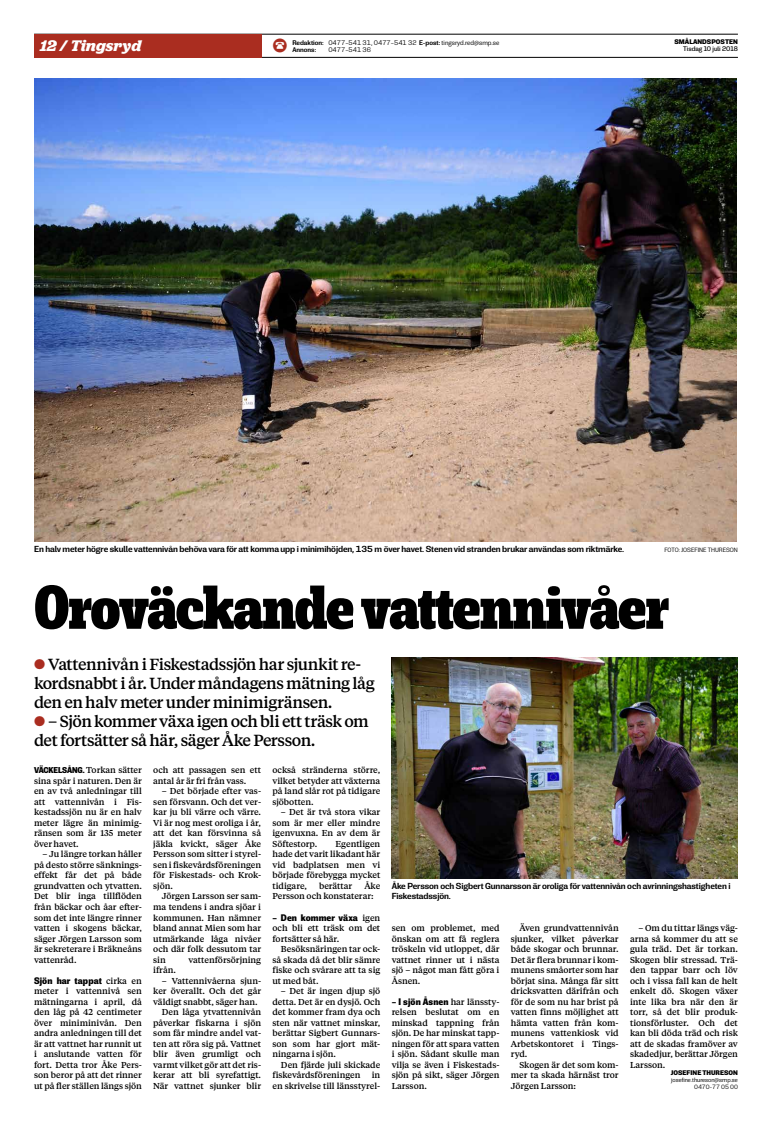
<style>
.page{position:relative;width:772px;height:1123px;background:#fff}
.page>*{position:absolute;margin:0;border:0;box-sizing:border-box;transform-origin:0 0}
.t1{font:900 60px "Rude Slab Condensed";letter-spacing:-.03em;color:#000}
.t2{font:500 16px/19px "Tiempos Text";letter-spacing:-.03em;color:#000}
.t3{font:italic 700 16px "Jubilat";color:#fff}
.t4{font:800 semi-condensed 9.2px "Rude";letter-spacing:.01em;color:#000}
.t5{font:500 8.6px/10.5px "Tiempos Text";letter-spacing:-.005em;color:#000;text-align:justify}
.t6{font:500 8.5px/10.5px "Rude";letter-spacing:-.01em;color:#000}
.t7{font:300 6.5px "Rude";color:#000}
.t8{font:800 6.5px "Rude";color:#000}
.t9{font:6.5px "Rude";color:#000}
.t10{font:500 6.5px "Rude";color:#000}
.t11{font:300 6px/6.8px "Rude";color:#000;text-align:right}
.s1{color:#aa2d20}
.s2{font-weight:500}
.s3{font-family:"Rude";font-weight:800;font-stretch:semi-condensed;font-size:8.2px}
.s4{font-family:"Tiempos Text";font-weight:500;font-stretch:normal;font-size:8.6px}
</style>
<div class="page">
<hr style="left:34px;top:34px;width:703px;height:1px;background:#000">
<hr style="left:34px;top:57px;width:703px;height:1px;background:#000">
<div style="left:34px;top:34px;width:227px;height:23px;background:#aa2d20"></div>
<img style="left:34px;top:79px;width:702px;height:462px">
<img style="left:391px;top:657px;width:346px;height:221px">
<h2 class="t3" style="left:40px;top:35px;width:103px">12 / Tingsryd</h2>
<p class="t10" style="left:272px;top:45px;width:45px"><span class="s1">▼</span> Annons:</p>
<p class="t7" style="left:328px;top:45px;width:44px">0477–541 36</p>
<p class="t7" style="left:292px;top:39px;width:208px"><span class="s2">Redaktion:</span> 0477–541 31, 0477–541 32 <span class="s2">E-post:</span> tingsryd.red@smp.se</p>
<p class="t8" style="left:674px;top:38px;width:65px">SMÅLANDSPOSTEN</p>
<p class="t9" style="left:682px;top:45px;width:56px">Tisdag 10 juli 2018</p>
<p class="t6" style="left:34px;top:543px;width:591px">En halv meter högre skulle vattennivån behöva vara för att komma upp i minimihöjden, 135 m över havet. Stenen vid stranden brukar användas som riktmärke.</p>
<p class="t11" style="left:664px;top:546px;width:75px">FOTO: JOSEFINE THURESON</p>
<h1 class="t1" style="left:34px;top:568px;width:636px">Oroväckande vattennivåer</h1>
<h2 class="t2" style="left:34px;top:653px;width:342px"><span class="s1">●</span> Vattennivån i Fiskestadssjön har sjunkit re&shy;kordsnabbt i år. Under måndagens mätning låg den en halv meter under minimigränsen.</h2>
<h2 class="t2" style="left:34px;top:710px;width:336px"><span class="s1">●</span> – Sjön kommer växa igen och bli ett träsk om det fortsätter så här, säger Åke Persson.</h2>
<p class="t5" style="left:34px;top:764px;width:109px"><span class="s3">VÄCKELSÅNG.</span> Torkan sätter sina spår i naturen. Den är en av två anledningar till att vattennivån i Fis&shy;kestadssjön nu är en halv meter lägre än minimig&shy;ränsen som är 135 meter över havet.</p>
<p class="t5" style="left:34px;top:848px;width:109px;text-indent:9px">– Ju längre torkan håller på desto större sänknings&shy;effekt får det på både grundvatten och ytvatten.<br>Det blir inga tillflöden från bäckar och åar efter&shy;som det inte längre rinner vatten i skogens bäckar, säger Jörgen Larsson som är sekreterare i Bräkneåns vattenråd.</p>
<p class="t4" style="left:34px;top:974px;width:109px">Sjön har tappat <span class="s4">cirka en</span></p>
<p class="t5" style="left:34px;top:985px;width:109px">meter i vattennivå sen mätningarna i april, då den låg på 42 centimeter över miniminivån. Den andra anledningen till det är att vattnet har runnit ut i anslutande vatten för fort. Detta tror Åke Pers&shy;son beror på att det rinner ut på fler ställen längs sjön</p>
<p class="t5" style="left:153px;top:764px;width:109px">och att passagen sen ett antal år är fri från vass.</p>
<p class="t5" style="left:153px;top:785px;width:109px;text-indent:9px">– Det började efter vas&shy;sen försvann. Och det ver&shy;kar ju bli värre och värre.<br>Vi är nog mest oroliga i år, att det kan försvinna så jäkla kvickt, säger Åke Persson som sitter i styrel&shy;sen i fiskevårdsföreningen för Fiskestads- och Krok&shy;sjön.</p>
<p class="t5" style="left:153px;top:890px;width:109px;text-indent:9px">Jörgen Larsson ser sam&shy;ma tendens i andra sjöar i kommunen. Han nämner bland annat Mien som har utmärkande låga nivåer och där folk dessutom tar sin</p>
<p class="t5" style="left:188px;top:954px;width:74px">vattenförsörjning</p>
<p class="t5" style="left:153px;top:964px;width:24px">ifrån.</p>
<p class="t5" style="left:162px;top:975px;width:101px">– Vattennivåerna sjun-</p>
<p class="t5" style="left:153px;top:985px;width:109px">ker överallt. Och det går</p>
<p class="t5" style="left:153px;top:996px;width:106px">väldigt snabbt, säger han.</p>
<p class="t5" style="left:162px;top:1006px;width:101px">Den låga ytvattennivån</p>
<p class="t5" style="left:153px;top:1017px;width:109px">påverkar fiskarna i sjön</p>
<p class="t5" style="left:153px;top:1027px;width:109px">som får mindre andel vat-</p>
<p class="t5" style="left:153px;top:1038px;width:109px">ten att röra sig på. Vattnet</p>
<p class="t5" style="left:153px;top:1048px;width:109px">blir även grumligt och</p>
<p class="t5" style="left:153px;top:1059px;width:109px">varmt vilket gör att det ris-</p>
<p class="t5" style="left:153px;top:1069px;width:109px">kerar att bli syrefattigt.</p>
<p class="t5" style="left:153px;top:1080px;width:109px">När vattnet sjunker blir</p>
<p class="t5" style="left:272px;top:764px;width:109px">också stränderna större, vilket betyder att växterna på land slår rot på tidigare sjöbotten.</p>
<p class="t5" style="left:272px;top:806px;width:109px;text-indent:9px">– Det är två stora vikar som är mer eller mindre igenvuxna. En av dem är Söftestorp.</p>
<p class="t5" style="left:272px;top:838px;width:109px;text-indent:63px">Egentligen hade det varit likadant här vid badplatsen men vi började förebygga mycket tidigare,</p>
<p class="t5" style="left:272px;top:880px;width:109px;text-indent:92px">Åke<br>Persson och konstaterar:</p>
<p class="t4" style="left:272px;top:911px;width:109px">– Den kommer växa <span class="s4">igen</span></p>
<p class="t5" style="left:272px;top:922px;width:109px">och bli ett träsk om det fortsätter så här.</p>
<p class="t5" style="left:272px;top:943px;width:109px;text-indent:9px">Besöksnäringen tar ock&shy;så skada då det blir sämre fiske och svårare att ta sig ut med båt.</p>
<p class="t5" style="left:272px;top:985px;width:109px;text-indent:9px">– Det är ingen djup sjö detta. Det är en dysjö. Och det kommer fram dya och sten när vattnet minskar, berättar Sigbert Gunnars&shy;son som har gjort mät&shy;ningarna i sjön.</p>
<p class="t5" style="left:272px;top:1059px;width:109px;text-indent:9px">Den fjärde juli skickade fiskevårdsföreningen</p>
<p class="t5" style="left:319px;top:880px;width:35px">berättar</p>
<p class="t5" style="left:272px;top:1069px;width:109px;text-align:right">in<br>en skrivelse till länsstyrel-</p>
<p class="t6" style="left:391px;top:880px;width:340px">Åke Persson och Sigbert Gunnarsson är oroliga för vattennivån och avrinningshastigheten i<br>Fiskestadssjön.</p>
<p class="t5" style="left:391px;top:922px;width:109px">sen om problemet, med önskan om att få reglera tröskeln vid utloppet, där vattnet rinner ut i nästa sjö – något man fått göra i Åsnen.</p>
<p class="t4" style="left:391px;top:995px;width:109px">– I sjön Åsnen <span class="s4">har länssty-</span></p>
<p class="t5" style="left:391px;top:1006px;width:109px">relsen beslutat om en minskad tappning från sjön. De har minskat tapp&shy;ningen för att spara vatten i sjön. Sådant skulle man vilja se även i Fiskestads&shy;sjön på sikt, säger Jörgen Larsson.</p>
<p class="t5" style="left:510px;top:922px;width:109px;text-indent:9px">Även grundvattennivån sjunker, vilket påverkar både skogar och brunnar.<br>Det är flera brunnar i kom&shy;munens småorter som har börjat sina. Många får sitt dricksvatten därifrån och för de som nu har brist på vatten finns möjlighet att hämta vatten från kom&shy;munens vattenkiosk vid Arbetskontoret i Tings&shy;ryd.</p>
<p class="t5" style="left:510px;top:1059px;width:109px;text-indent:9px">Skogen är det som kom&shy;mer ta skada härnäst tror Jörgen Larsson:</p>
<p class="t5" style="left:629px;top:922px;width:109px;text-indent:8px">– Om du tittar längs väg&shy;arna så kommer du att se gula träd. Det är torkan.<br>Skogen blir stressad. Trä&shy;den tappar barr och löv och i vissa fall kan de helt enkelt dö. Skogen växer inte lika bra när den är torr, så det blir produk&shy;tionsförluster. Och det kan bli döda träd och risk att de skadas framöver av skadedjur, berättar Jörgen Larsson.</p>
<p class="t8" style="left:670px;top:1068px;width:68px">JOSEFINE THURESON</p>
<p class="t11" style="left:670px;top:1076px;width:68px">josefine.thureson@smp.se<br>0470-77 05 00</p>
</div>
